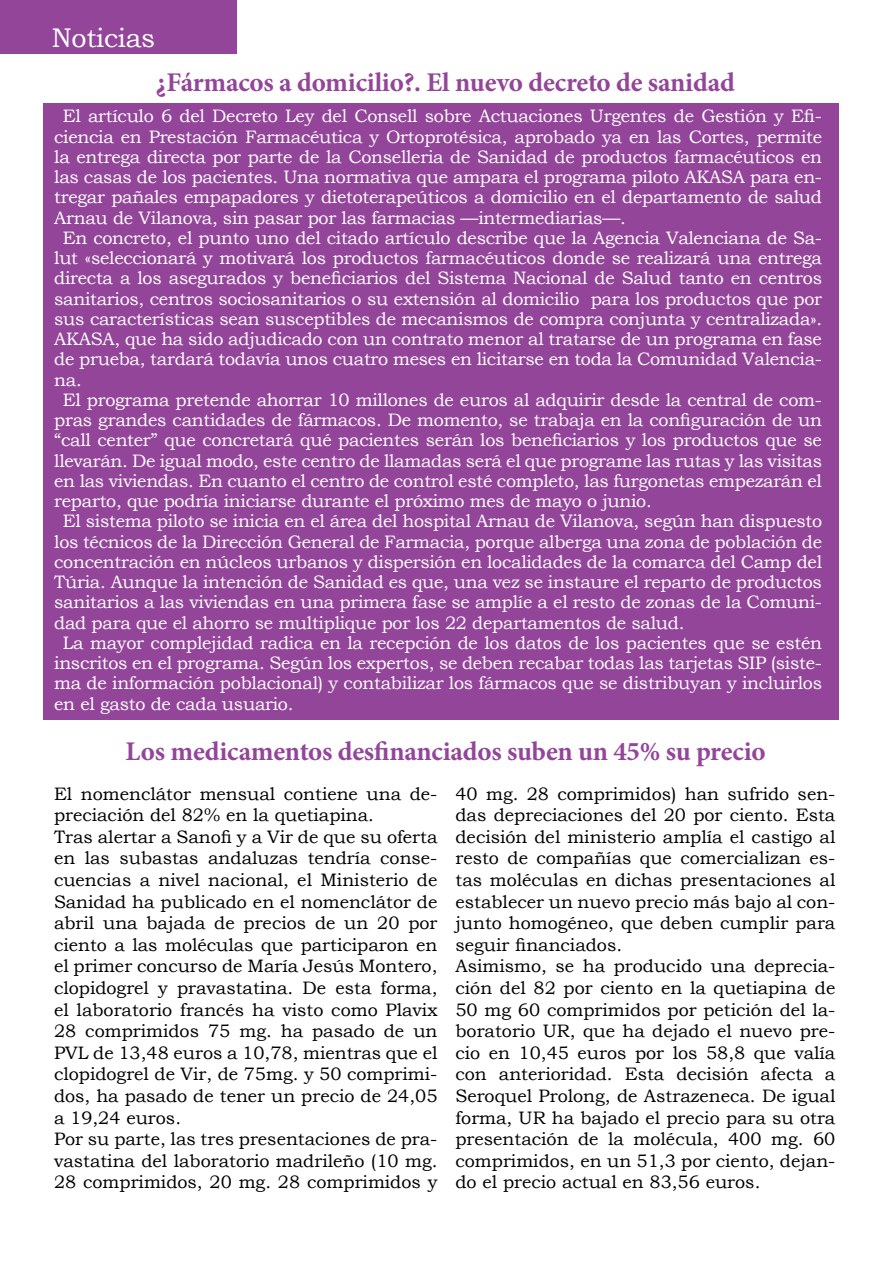
<style>
.page{position:relative;width:893px;height:1263px;background:#fff}
.page>*{position:absolute;margin:0;border:0;box-sizing:border-box;transform-origin:0 0}
.t1{font:700 27px "Minion Pro";letter-spacing:-.01em;color:#93459a}
.t2{font:27px "Bookman Old Style";letter-spacing:-.01em;color:#fff}
.t3{font:18px "Bookman Old Style";letter-spacing:-.015em;color:#fff}
.t4{font:18px/21.6px "Bookman Old Style";color:#000}
</style>
<div class="page">
<div style="left:0;top:0;width:236px;height:53px;background:#93459a"></div>
<div style="left:44px;top:104px;width:795px;height:616px;background:#93459a"></div>
<h1 class="t2" style="left:52px;top:20px;width:105px">Noticias</h1>
<h1 class="t1" style="left:156px;top:63px;width:580px">¿Fármacos a domicilio?. El nuevo decreto de sanidad</h1>
<p class="t3" style="left:63px;top:105px;width:761px">El artículo 6 del Decreto Ley del Consell sobre Actuaciones Urgentes de Gestión y Efi-</p>
<p class="t3" style="left:54px;top:125px;width:769px">ciencia en Prestación Farmacéutica y Ortoprotésica, aprobado ya en las Cortes, permite</p>
<p class="t3" style="left:54px;top:145px;width:769px">la entrega directa por parte de la Conselleria de Sanidad de productos farmacéuticos en</p>
<p class="t3" style="left:54px;top:165px;width:769px">las casas de los pacientes. Una normativa que ampara el programa piloto AKASA para en-</p>
<p class="t3" style="left:54px;top:186px;width:769px">tregar pañales empapadores y dietoterapeúticos a domicilio en el departamento de salud</p>
<p class="t3" style="left:54px;top:206px;width:573px">Arnau de Vilanova, sin pasar por las farmacias —intermediarias—.</p>
<p class="t3" style="left:63px;top:226px;width:761px">En concreto, el punto uno del citado artículo describe que la Agencia Valenciana de Sa-</p>
<p class="t3" style="left:54px;top:246px;width:769px">lut «seleccionará y motivará los productos farmacéuticos donde se realizará una entrega</p>
<p class="t3" style="left:54px;top:267px;width:769px">directa a los asegurados y beneficiarios del Sistema Nacional de Salud tanto en centros</p>
<p class="t3" style="left:54px;top:287px;width:769px">sanitarios, centros sociosanitarios o su extensión al domicilio para los productos que por</p>
<p class="t3" style="left:54px;top:307px;width:769px">sus características sean susceptibles de mecanismos de compra conjunta y centralizada».</p>
<p class="t3" style="left:54px;top:327px;width:769px">AKASA, que ha sido adjudicado con un contrato menor al tratarse de un programa en fase</p>
<p class="t3" style="left:54px;top:348px;width:769px">de prueba, tardará todavía unos cuatro meses en licitarse en toda la Comunidad Valencia-</p>
<p class="t3" style="left:54px;top:368px;width:29px">na.</p>
<p class="t3" style="left:63px;top:388px;width:761px">El programa pretende ahorrar 10 millones de euros al adquirir desde la central de com-</p>
<p class="t3" style="left:54px;top:408px;width:769px">pras grandes cantidades de fármacos. De momento, se trabaja en la configuración de un</p>
<p class="t3" style="left:54px;top:429px;width:769px">“call center” que concretará qué pacientes serán los beneficiarios y los productos que se</p>
<p class="t3" style="left:54px;top:449px;width:769px">llevarán. De igual modo, este centro de llamadas será el que programe las rutas y las visitas</p>
<p class="t3" style="left:54px;top:469px;width:769px">en las viviendas. En cuanto el centro de control esté completo, las furgonetas empezarán el</p>
<p class="t3" style="left:54px;top:489px;width:599px">reparto, que podría iniciarse durante el próximo mes de mayo o junio.</p>
<p class="t3" style="left:63px;top:510px;width:761px">El sistema piloto se inicia en el área del hospital Arnau de Vilanova, según han dispuesto</p>
<p class="t3" style="left:54px;top:530px;width:769px">los técnicos de la Dirección General de Farmacia, porque alberga una zona de población de</p>
<p class="t3" style="left:54px;top:550px;width:769px">concentración en núcleos urbanos y dispersión en localidades de la comarca del Camp del</p>
<p class="t3" style="left:54px;top:570px;width:769px">Túria. Aunque la intención de Sanidad es que, una vez se instaure el reparto de productos</p>
<p class="t3" style="left:54px;top:591px;width:769px">sanitarios a las viviendas en una primera fase se amplíe a el resto de zonas de la Comuni-</p>
<p class="t3" style="left:54px;top:611px;width:632px">dad para que el ahorro se multiplique por los 22 departamentos de salud.</p>
<p class="t3" style="left:63px;top:631px;width:761px">La mayor complejidad radica en la recepción de los datos de los pacientes que se estén</p>
<p class="t3" style="left:54px;top:651px;width:769px">inscritos en el programa. Según los expertos, se deben recabar todas las tarjetas SIP (siste-</p>
<p class="t3" style="left:54px;top:672px;width:769px">ma de información poblacional) y contabilizar los fármacos que se distribuyan y incluirlos</p>
<p class="t3" style="left:54px;top:692px;width:241px">en el gasto de cada usuario.</p>
<h1 class="t1" style="left:126px;top:732px;width:642px">Los medicamentos desfinanciados suben un 45% su precio</h1>
<p class="t4" style="left:455px;top:783px;width:381px">40 mg. 28 comprimidos) han sufrido sen&shy;das depreciaciones del 20 por ciento. Esta decisión del ministerio amplía el castigo al resto de compañías que comercializan es&shy;tas moléculas en dichas presentaciones al establecer un nuevo precio más bajo al con&shy;junto homogéneo, que deben cumplir para seguir financiados.<br>Asimismo, se ha producido una deprecia&shy;ción del 82 por ciento en la quetiapina de 50 mg 60 comprimidos por petición del la&shy;boratorio UR, que ha dejado el nuevo pre&shy;cio en 10,45 euros por los 58,8 que valía con anterioridad. Esta decisión afecta a Seroquel Prolong, de Astrazeneca. De igual forma, UR ha bajado el precio para su otra presentación de la molécula, 400 mg. 60 comprimidos, en un 51,3 por ciento, dejan&shy;do el precio actual en 83,56 euros.</p>
<p class="t4" style="left:54px;top:783px;width:385px">El nomenclátor mensual contiene una de&shy;preciación del 82% en la quetiapina.<br>Tras alertar a Sanofi y a Vir de que su oferta en las subastas andaluzas tendría conse&shy;cuencias a nivel nacional, el Ministerio de Sanidad ha publicado en el nomenclátor de abril una bajada de precios de un 20 por ciento a las moléculas que participaron en el primer concurso de María Jesús Montero, clopidogrel y pravastatina. De esta forma, el laboratorio francés ha visto como Plavix 28 comprimidos 75 mg. ha pasado de un PVL de 13,48 euros a 10,78, mientras que el clopidogrel de Vir, de 75mg. y 50 comprimi&shy;dos, ha pasado de tener un precio de 24,05 a 19,24 euros.<br>Por su parte, las tres presentaciones de pra&shy;vastatina del laboratorio madrileño (10 mg.<br>28 comprimidos, 20 mg. 28 comprimidos y</p>
</div>
